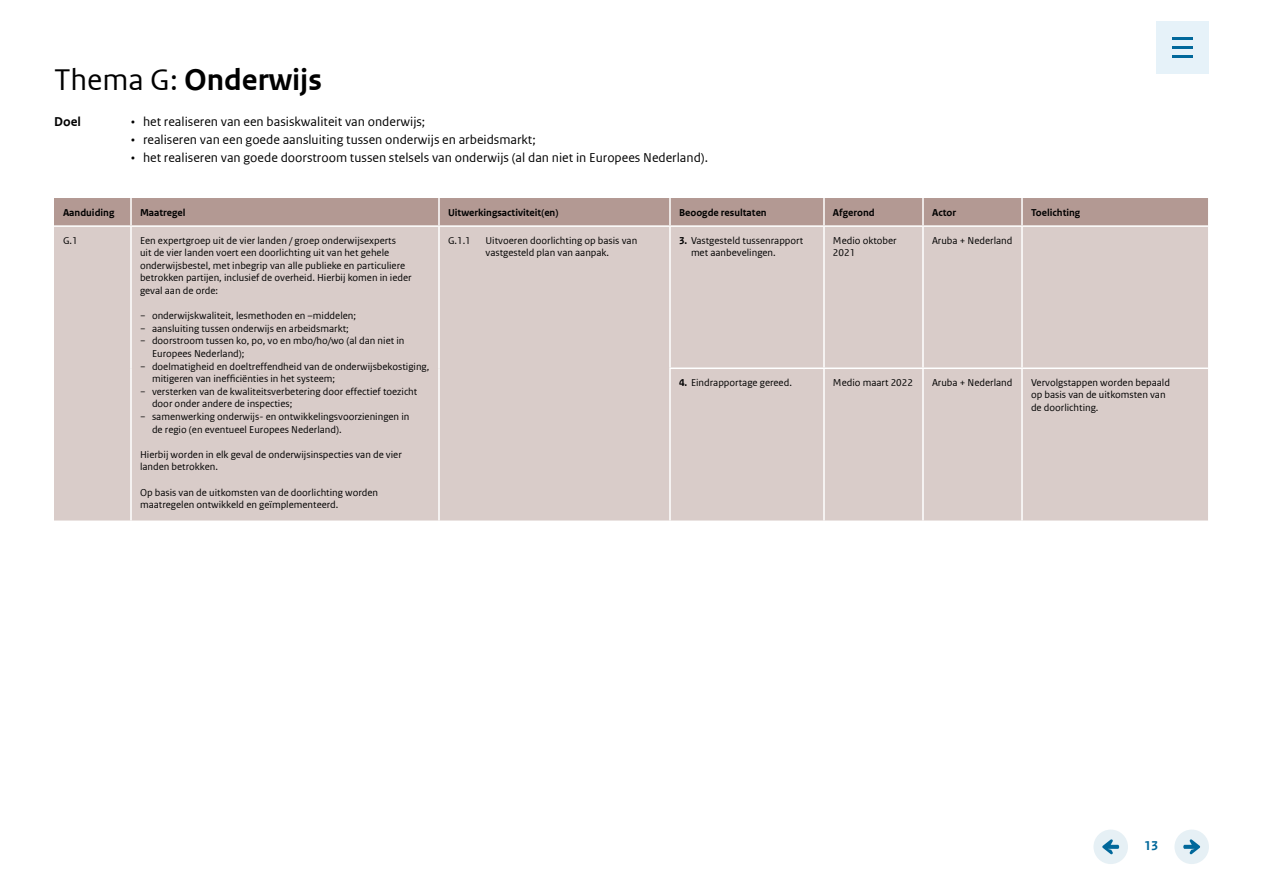
<style>
.page{position:relative;width:1263px;height:893px;background:#fff}
.page>*{position:absolute;margin:0;border:0;box-sizing:border-box;transform-origin:0 0}
._05_Heading_H2{font:700 31.5px "Rijksoverheid Sans Web Text";color:#000}
.t1{font:13.5px "Rijksoverheid Sans Web Text";color:#000}
._06_Bodycopy{font:700 13.5px "Rijksoverheid Sans Web Text";color:#000}
.t2{font:700 13.5px "Rijksoverheid Sans Web Text";color:#01689b}
.Table_Bodycopy{font:10.5px/12.6px "Rijksoverheid Sans Web Text";color:#000}
.Table_Heading_H2{font:700 10.5px "Rijksoverheid Sans Web Text";color:#000}
.Table_Bodycopy_Tab{font:10.5px/12.6px "Rijksoverheid Sans Web Text";color:#000}
.s1{font-weight:400}
.s2{font-weight:700}
</style>
<div class="page">
<div style="left:1156px;top:21px;width:53px;height:53px;background:#e6f2f9"></div>
<hr style="left:1172px;top:37px;width:21px;height:3px;background:#01689b">
<hr style="left:1172px;top:55px;width:21px;height:3px;background:#01689b">
<hr style="left:1172px;top:46px;width:21px;height:3px;background:#01689b">
<div style="left:1174px;top:830px;width:35px;height:34px;background:#e6f0f5;border-radius:50%"></div>
<svg style="left:1183px;top:839px;width:17px;height:15px"></svg>
<div style="left:1093px;top:830px;width:35px;height:34px;background:#e6f0f5;border-radius:50%"></div>
<svg style="left:1102px;top:839px;width:17px;height:15px"></svg>
<div style="left:54px;top:198px;width:1154px;height:27px;background:#b39993"></div>
<div style="left:54px;top:227px;width:1154px;height:293px;background:#d9ccc9"></div>
<hr style="left:130px;top:198px;width:2px;height:27px;background:#fff">
<hr style="left:438px;top:198px;width:2px;height:27px;background:#fff">
<hr style="left:669px;top:198px;width:2px;height:27px;background:#fff">
<hr style="left:823px;top:198px;width:2px;height:27px;background:#fff">
<hr style="left:922px;top:198px;width:2px;height:27px;background:#fff">
<hr style="left:1021px;top:198px;width:2px;height:27px;background:#fff">
<hr style="left:130px;top:227px;width:2px;height:141px;background:#fff">
<hr style="left:438px;top:227px;width:2px;height:141px;background:#fff">
<hr style="left:669px;top:227px;width:2px;height:140px;background:#fff">
<hr style="left:823px;top:227px;width:2px;height:140px;background:#fff">
<hr style="left:922px;top:227px;width:2px;height:140px;background:#fff">
<hr style="left:1021px;top:227px;width:2px;height:140px;background:#fff">
<hr style="left:130px;top:368px;width:2px;height:152px;background:#fff">
<hr style="left:438px;top:368px;width:2px;height:152px;background:#fff">
<hr style="left:669px;top:369px;width:2px;height:151px;background:#fff">
<hr style="left:823px;top:369px;width:2px;height:151px;background:#fff">
<hr style="left:922px;top:369px;width:2px;height:151px;background:#fff">
<hr style="left:1021px;top:369px;width:2px;height:151px;background:#fff">
<hr style="left:669px;top:367px;width:155px;height:2px;background:#fff">
<hr style="left:824px;top:367px;width:99px;height:2px;background:#fff">
<hr style="left:923px;top:367px;width:99px;height:2px;background:#fff">
<hr style="left:1022px;top:367px;width:186px;height:2px;background:#fff">
<h2 class="_05_Heading_H2" style="left:54px;top:62px;width:269px"><span class="s1">Thema G:</span> Onderwijs</h2>
<p class="_06_Bodycopy" style="left:54px;top:114px;width:28px">Doel</p>
<p class="t1" style="left:131px;top:114px;width:296px">• het realiseren van een basiskwaliteit van onderwijs;</p>
<p class="t1" style="left:131px;top:132px;width:406px">• realiseren van een goede aansluiting tussen onderwijs en arbeidsmarkt;</p>
<p class="t1" style="left:131px;top:150px;width:578px">• het realiseren van goede doorstroom tussen stelsels van onderwijs (al dan niet in Europees Nederland).</p>
<h3 class="Table_Heading_H2" style="left:63px;top:206px;width:53px">Aanduiding</h3>
<h3 class="Table_Heading_H2" style="left:140px;top:206px;width:47px">Maatregel</h3>
<h3 class="Table_Heading_H2" style="left:448px;top:206px;width:112px">Uitwerkingsactiviteit(en)</h3>
<h3 class="Table_Heading_H2" style="left:679px;top:206px;width:89px">Beoogde resultaten</h3>
<h3 class="Table_Heading_H2" style="left:833px;top:206px;width:43px">Afgerond</h3>
<h3 class="Table_Heading_H2" style="left:932px;top:206px;width:26px">Actor</h3>
<h3 class="Table_Heading_H2" style="left:1031px;top:206px;width:51px">Toelichting</h3>
<p class="Table_Bodycopy" style="left:63px;top:234px;width:16px">G.1</p>
<p class="Table_Bodycopy" style="left:140px;top:234px;width:273px">Een expertgroep uit de vier landen / groep onderwijsexperts<br>uit de vier landen voert een doorlichting uit van het gehele onderwijsbestel, met inbegrip van alle publieke en particuliere betrokken partijen, inclusief de overheid. Hierbij komen in ieder geval aan de orde:</p>
<p class="Table_Bodycopy" style="left:140px;top:309px;width:218px">− onderwijskwaliteit, lesmethoden en –middelen;</p>
<p class="Table_Bodycopy" style="left:140px;top:322px;width:210px">− aansluiting tussen onderwijs en arbeidsmarkt;</p>
<p class="Table_Bodycopy" style="left:152px;top:335px;width:254px;text-indent:-12px">− doorstroom tussen ko, po, vo en mbo/ho/wo (al dan niet in<br>Europees Nederland);</p>
<p class="Table_Bodycopy" style="left:152px;top:360px;width:279px;text-indent:-12px">− doelmatigheid en doeltreffendheid van de onderwijsbekostiging, mitigeren van inefficiënties in het systeem;</p>
<p class="Table_Bodycopy" style="left:152px;top:385px;width:267px;text-indent:-12px">− versterken van de kwaliteitsverbetering door effectief toezicht door onder andere de inspecties;</p>
<p class="Table_Bodycopy" style="left:152px;top:410px;width:259px;text-indent:-12px">− samenwerking onderwijs- en ontwikkelingsvoorzieningen in de regio (en eventueel Europees Nederland).</p>
<p class="Table_Bodycopy" style="left:140px;top:448px;width:263px">Hierbij worden in elk geval de onderwijsinspecties van de vier landen betrokken.</p>
<p class="Table_Bodycopy" style="left:140px;top:486px;width:240px">Op basis van de uitkomsten van de doorlichting worden maatregelen ontwikkeld en geïmplementeerd.</p>
<p class="Table_Bodycopy_Tab" style="left:448px;top:234px;width:24px">G.1.1</p>
<p class="Table_Bodycopy_Tab" style="left:485px;top:234px;width:153px">Uitvoeren doorlichting op basis van vastgesteld plan van aanpak.</p>
<p class="Table_Bodycopy" style="left:691px;top:234px;width:114px;text-indent:-12px"><span class="s2">3.</span> Vastgesteld tussenrapport met aanbevelingen.</p>
<p class="Table_Bodycopy" style="left:833px;top:234px;width:65px">Medio oktober<br>2021</p>
<p class="Table_Bodycopy" style="left:932px;top:234px;width:82px">Aruba + Nederland</p>
<p class="Table_Bodycopy" style="left:679px;top:376px;width:114px"><span class="s2">4.</span> Eindrapportage gereed.</p>
<p class="Table_Bodycopy" style="left:833px;top:376px;width:81px">Medio maart 2022</p>
<p class="Table_Bodycopy" style="left:932px;top:376px;width:82px">Aruba + Nederland</p>
<p class="Table_Bodycopy" style="left:1031px;top:376px;width:141px">Vervolgstappen worden bepaald op basis van de uitkomsten van de doorlichting.</p>
<p class="t2" style="left:1144px;top:838px;width:16px">13</p>
</div>
